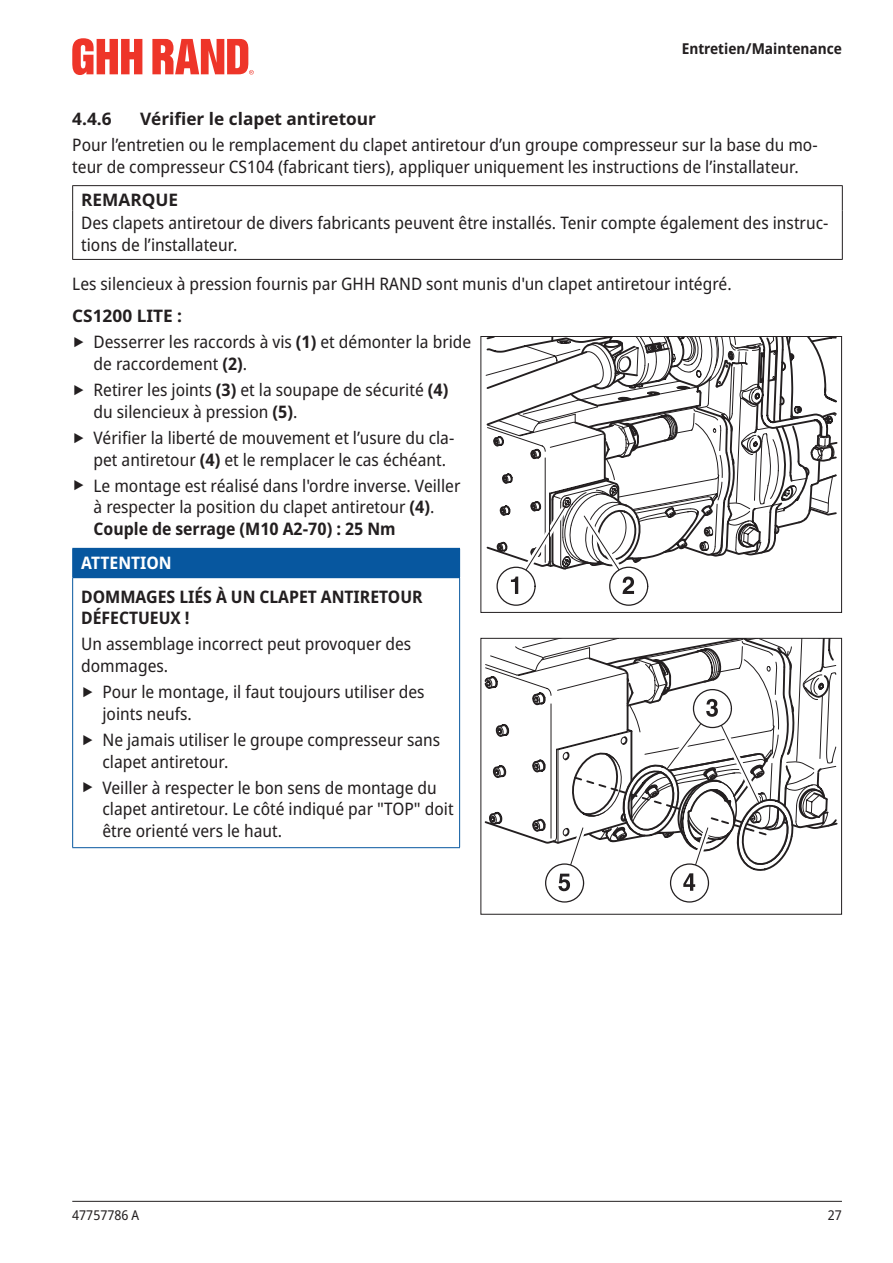
<style>
.page{position:relative;width:893px;height:1263px;background:#fff}
.page>*{position:absolute;margin:0;border:0;box-sizing:border-box;transform-origin:0 0}
.t1{font:semi-condensed 17.25px/21.8px "Noto Sans";color:#231f20}
.t2{font:700 semi-condensed 17.25px/21.8px "Noto Sans";color:#231f20}
.t3{font:700 17.25px "Noto Sans";color:#231f20}
.t4{font:700 semi-condensed 17.25px "Noto Sans";color:#fff}
.t5{font:700 semi-condensed 15px "Noto Sans";color:#231f20}
.t6{font:semi-condensed 13.5px "Noto Sans";color:#231f20}
.s1{font-weight:700;font-stretch:normal}
.s2{font-stretch:normal;font-size:34.5px}
.s3{font-weight:700}
</style>
<div class="page">
<hr style="left:72px;top:1201px;width:770px;height:1px;background:#231f20">
<svg style="left:72px;top:38px;width:70px;height:37px"></svg>
<svg style="left:152px;top:39px;width:102px;height:36px"></svg>
<hr style="left:72px;top:185px;width:771px;height:1px;background:#231f20">
<svg style="left:72px;top:186px;width:1px;height:25px"></svg>
<svg style="left:842px;top:186px;width:1px;height:25px"></svg>
<hr style="left:72px;top:211px;width:1px;height:48px;background:#231f20">
<hr style="left:842px;top:211px;width:1px;height:48px;background:#231f20">
<hr style="left:72px;top:259px;width:771px;height:1px;background:#231f20">
<div style="left:73px;top:548px;width:387px;height:30px;background:#07579f"></div>
<hr style="left:72px;top:577px;width:388px;height:1px;background:#07579f">
<hr style="left:72px;top:548px;width:388px;height:1px;background:#07579f">
<svg style="left:72px;top:549px;width:1px;height:28px"></svg>
<hr style="left:72px;top:578px;width:1px;height:269px;background:#07579f">
<hr style="left:459px;top:578px;width:1px;height:269px;background:#07579f">
<hr style="left:72px;top:847px;width:388px;height:1px;background:#07579f">
<svg style="left:485px;top:338px;width:353px;height:268px"></svg>
<div style="left:480px;top:336px;width:362px;height:277px;border:1px solid #231f20"></div>
<svg style="left:484px;top:640px;width:354px;height:263px"></svg>
<div style="left:480px;top:638px;width:362px;height:277px;border:1px solid #231f20"></div>
<p class="t5" style="left:682px;top:38px;width:162px">Entretien/Maintenance</p>
<p class="t3" style="left:72px;top:106px;width:41px">4.4.6</p>
<p class="t3" style="left:140px;top:106px;width:237px">Vérifier le clapet antiretour</p>
<p class="t1" style="left:72px;top:134px;width:747px">Pour l’entretien ou le remplacement du clapet antiretour d’un groupe compresseur sur la base du mo‑ teur de compresseur CS104 (fabricant tiers), appliquer uniquement les instructions de l’installateur.</p>
<p class="t3" style="left:81px;top:188px;width:99px">REMARQUE</p>
<p class="t1" style="left:81px;top:212px;width:749px">Des clapets antiretour de divers fabricants peuvent être installés. Tenir compte également des instruc‑ tions de l’installateur.</p>
<p class="t1" style="left:72px;top:273px;width:661px">Les silencieux à pression fournis par GHH RAND sont munis d'un clapet antiretour intégré.</p>
<p class="t1" style="left:72px;top:304px;width:401px;line-height:26px"><span class="s1">CS1200 LITE :<br></span><span class="s2">‣</span> Desserrer les raccords à vis <span class="s3">(1)</span> et démonter la bride</p>
<p class="t1" style="left:72px;top:351px;width:378px;line-height:26px;text-indent:21px">de raccordement <span class="s3">(2)</span>.<br><span class="s2">‣</span> Retirer les joints <span class="s3">(3)</span> et la soupape de sécurité <span class="s3">(4)</span></p>
<p class="t1" style="left:72px;top:399px;width:383px;line-height:26px;text-indent:21px">du silencieux à pression <span class="s3">(5)</span>.<br><span class="s2">‣</span> Vérifier la liberté de mouvement et l’usure du cla‑</p>
<p class="t1" style="left:72px;top:447px;width:390px;line-height:26px;text-align:center">pet antiretour <span class="s3">(4)</span> et le remplacer le cas échéant.<br><span class="s2">‣</span> Le montage est réalisé dans l'ordre inverse. Veiller</p>
<p class="t1" style="left:94px;top:497px;width:342px">à respecter la position du clapet antiretour <span class="s3">(4)</span>.<br><span class="s3">Couple de serrage (M10 A2-70) : 25 Nm</span></p>
<p class="t4" style="left:81px;top:551px;width:92px">ATTENTION</p>
<p class="t2" style="left:81px;top:586px;width:343px">DOMMAGES LIÉS À UN CLAPET ANTIRETOUR<br>DÉFECTUEUX !</p>
<p class="t1" style="left:81px;top:634px;width:332px">Un assemblage incorrect peut provoquer des dommages.</p>
<p class="t1" style="left:102px;top:681px;width:324px;text-indent:-21px"><span class="s2">‣</span> Pour le montage, il faut toujours utiliser des joints neufs.</p>
<p class="t1" style="left:102px;top:729px;width:339px;text-indent:-21px"><span class="s2">‣</span> Ne jamais utiliser le groupe compresseur sans clapet antiretour.</p>
<p class="t1" style="left:102px;top:777px;width:353px;text-indent:-21px"><span class="s2">‣</span> Veiller à respecter le bon sens de montage du clapet antiretour. Le côté indiqué par "TOP" doit être orienté vers le haut.</p>
<p class="t6" style="left:72px;top:1206px;width:69px">47757786 A</p>
<p class="t6" style="left:828px;top:1206px;width:16px">27</p>
</div>
